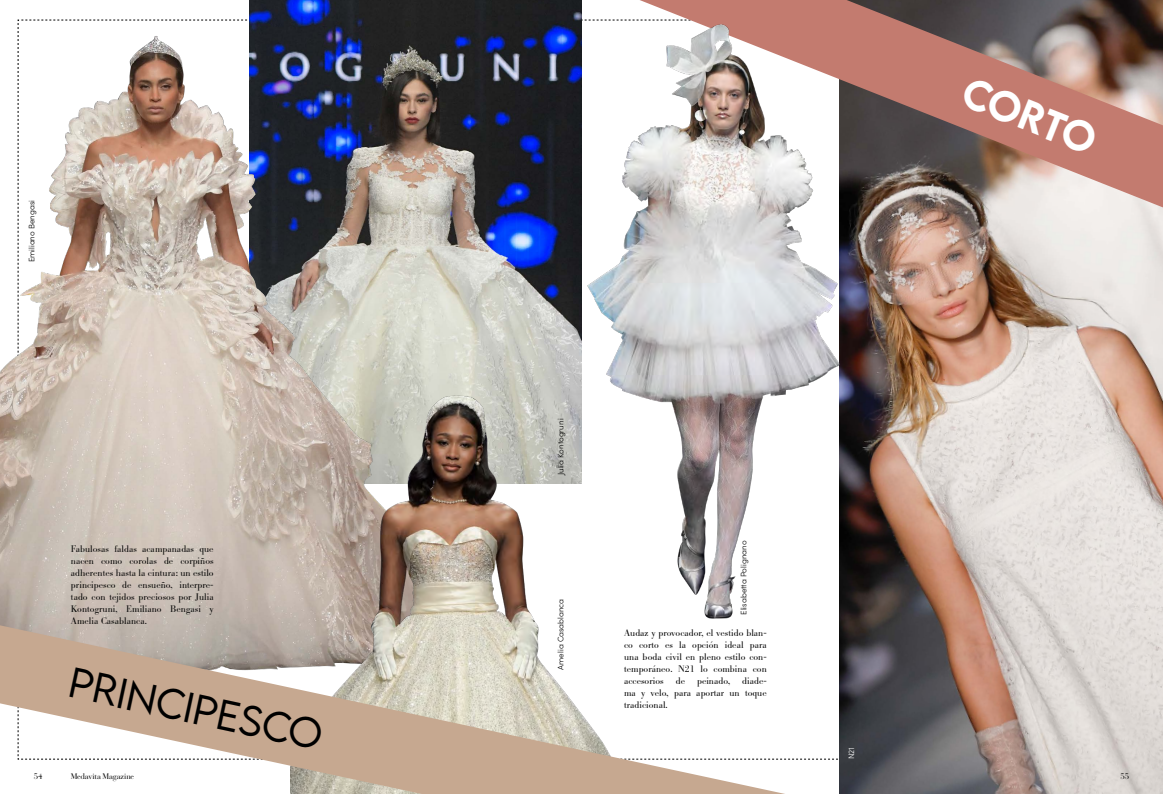
<style>
.page{position:relative;width:1163px;height:794px;background:#fff}
.page>*{position:absolute;margin:0;border:0;box-sizing:border-box;transform-origin:0 0}
.t1{font:300 38px "LEMONMILK";color:#000}
.t2{font:500 38px "LEMONMILK";color:#fff}
.t3{font:300 9.5px/12px "Bodoni BE";color:#000;text-align:justify}
.t4{font:300 8px "Sofia Pro";color:#000}
.t5{font:8px "Bauer Bodoni Std";letter-spacing:-.02em;color:#000}
.t6{font:300 8px "Sofia Pro";color:#fff}
</style>
<div class="page">
<img style="left:250px;top:0;width:331px;height:350px">
<img style="left:0;top:20px;width:534px;height:605px">
<img style="left:291px;top:350px;width:280px;height:275px">
<img style="left:839px;top:207px;width:323px;height:587px">
<svg style="left:0;top:625px;width:785px;height:169px"></svg>
<svg style="left:640px;top:0;width:522px;height:207px;background:#99746c"></svg>
<img style="left:571px;top:7px;width:291px;height:625px">
<p class="t4" style="left:26px;top:262px;width:64px;rotate:-90deg">Emiliano Bengasi</p>
<p class="t3" style="left:71px;top:543px;width:144px">Fabulosas faldas acampanadas que nacen como corolas de corpiños adherentes hasta la cintura: un estilo principesco de ensueño, interpre&shy;tado con tejidos preciosos por Julia Kontogruni, Emiliano Bengasi y Amelia Casablanca.</p>
<h1 class="t1" style="left:75px;top:657px;width:79px;rotate:12deg">Princ</h1>
<h1 class="t1" style="left:189px;top:682px;width:142px;rotate:12deg">ipe sco</h1>
<p class="t4" style="left:554px;top:475px;width:58px;rotate:-90deg">Julia Kontogruni</p>
<p class="t4" style="left:554px;top:669px;width:72px;rotate:-90deg">Amelia Casablanca</p>
<p class="t4" style="left:737px;top:615px;width:76px;rotate:-90deg">Elisabetta Polignano</p>
<p class="t3" style="left:624px;top:627px;width:144px">Audaz y provocador, el vestido blan&shy;co corto es la opción ideal para una boda civil en pleno estilo con&shy;temporáneo. N21 lo combina con accesorios</p>
<p class="t3" style="left:624px;top:675px;width:144px;text-align:right">diade-<br>ma y velo, para aportar un toque</p>
<p class="t3" style="left:675px;top:675px;width:11px">de</p>
<p class="t3" style="left:697px;top:675px;width:35px">peinado,</p>
<p class="t3" style="left:624px;top:699px;width:45px">tradicional.</p>
<p class="t6" style="left:845px;top:759px;width:14px;rotate:-90deg">N21</p>
<h1 class="t2" style="left:973px;top:67px;width:142px;rotate:22deg">Corto</h1>
<p class="t5" style="left:34px;top:771px;width:10px">54</p>
<p class="t5" style="left:71px;top:771px;width:65px">Medavita Magazine</p>
<p class="t5" style="left:1120px;top:771px;width:10px">55</p>
</div>
